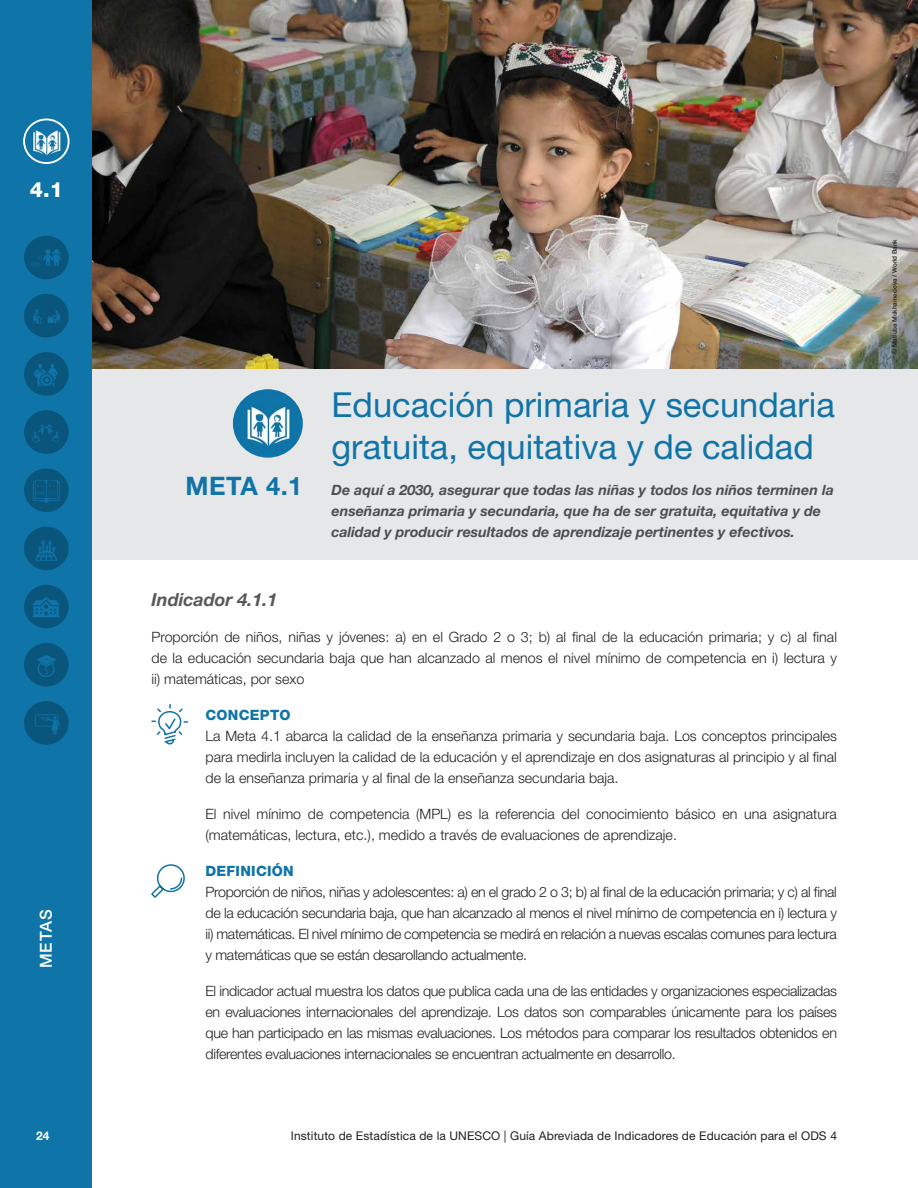
<style>
.page{position:relative;width:918px;height:1188px;background:#fff}
.page>*{position:absolute;margin:0;border:0;box-sizing:border-box;transform-origin:0 0}
.t1{font:34.5px/42px "Helvetica Neue LT Std";color:#1074a8}
.t2{font:800 21px "Helvetica Neue LT Std";color:#fff}
.t3{font:italic 700 18px "Helvetica Neue LT Std";color:#58595b}
.t4{font:500 16.5px "Helvetica Neue LT Std";color:#fff}
.t5{font:300 14.25px/21px "Helvetica Neue LT Std";color:#231f20;text-align:justify}
.t6{font:italic 700 14.25px/21px "Helvetica Neue LT Std";color:#4d4d4f}
.t7{font:800 14.25px "Helvetica Neue LT Std";letter-spacing:.02em;color:#0f74a7}
.t8{font:12px "Helvetica Neue LT Std";letter-spacing:.01em;color:#231f20}
.t9{font:700 12px "Helvetica Neue LT Std";color:#fff}
.t10{font:500 6.3px "Helvetica Neue LT Std";color:#231f20}
.s1{font-style:normal;font-size:25.5px;color:#1074a8}
</style>
<div class="page">
<div style="left:65px;top:369px;width:853px;height:191px;background:#e6e7e8"></div>
<img style="left:92px;top:0;width:826px;height:369px">
<svg style="left:151px;top:704px;width:37px;height:41px"></svg>
<svg style="left:151px;top:864px;width:34px;height:34px"></svg>
<div style="left:0;top:0;width:92px;height:1188px;background:#0f74a7"></div>
<img style="left:24px;top:121px;width:44px;height:42px">
<div style="left:23px;top:118px;width:47px;height:46px;border:2px solid #fff;border-radius:50%"></div>
<img style="left:233px;top:389px;width:70px;height:69px">
<img style="left:24px;top:236px;width:45px;height:43px">
<img style="left:24px;top:294px;width:45px;height:44px">
<img style="left:24px;top:352px;width:45px;height:44px">
<img style="left:24px;top:410px;width:45px;height:44px">
<img style="left:24px;top:468px;width:45px;height:44px">
<img style="left:24px;top:527px;width:45px;height:43px">
<img style="left:24px;top:585px;width:45px;height:43px">
<img style="left:24px;top:701px;width:45px;height:44px">
<img style="left:24px;top:643px;width:45px;height:44px">
<h2 class="t2" style="left:30px;top:177px;width:35px">4.1</h2>
<p class="t4" style="left:36px;top:968px;width:60px;rotate:-90deg">METAS</p>
<h1 class="t1" style="left:332px;top:383px;width:505px">Educación primaria y secundaria gratuita, equitativa y de calidad</h1>
<p class="t6" style="left:332px;top:479px;width:504px;text-indent:-146px"><span class="s1">META 4.1</span> De aquí a 2030, asegurar que todas las niñas y todos los niños terminen la enseñanza primaria y secundaria, que ha de ser gratuita, equitativa y de calidad y producir resultados de aprendizaje pertinentes y efectivos.</p>
<p class="t3" style="left:152px;top:588px;width:128px">Indicador 4.1.1</p>
<p class="t5" style="left:152px;top:626px;width:687px">Proporción de niños, niñas y jóvenes: a) en el Grado 2 o 3; b) al final de la educación primaria; y c) al final de la educación secundaria baja que han alcanzado al menos el nivel mínimo de competencia en i) lectura y ii) matemáticas, por sexo</p>
<p class="t7" style="left:205px;top:706px;width:87px">CONCEPTO</p>
<p class="t5" style="left:205px;top:725px;width:633px">La Meta 4.1 abarca la calidad de la enseñanza primaria y secundaria baja. Los conceptos principales para medirla incluyen la calidad de la educación y el aprendizaje en dos asignaturas al principio y al final de la enseñanza primaria y al final de la enseñanza secundaria baja.</p>
<p class="t5" style="left:205px;top:803px;width:633px">El nivel mínimo de competencia (MPL) es la referencia del conocimiento básico en una asignatura (matemáticas, lectura, etc.), medido a través de evaluaciones de aprendizaje.</p>
<p class="t7" style="left:205px;top:862px;width:90px">DEFINICIÓN</p>
<p class="t5" style="left:205px;top:881px;width:633px">Proporción de niños, niñas y adolescentes: a) en el grado 2 o 3; b) al final de la educación primaria; y c) al final de la educación secundaria baja, que han alcanzado al menos el nivel mínimo de competencia en i) lectura y ii) matemáticas. El nivel mínimo de competencia se medirá en relación a nuevas escalas comunes para lectura y matemáticas que se están desarollando actualmente.</p>
<p class="t5" style="left:205px;top:980px;width:633px">El indicador actual muestra los datos que publica cada una de las entidades y organizaciones especializadas en evaluaciones internacionales del aprendizaje. Los datos son comparables únicamente para los países que han participado en las mismas evaluaciones. Los métodos para comparar los resultados obtenidos en diferentes evaluaciones internacionales se encuentran actualmente en desarrollo.</p>
<p class="t9" style="left:36px;top:1128px;width:15px">24</p>
<p class="t8" style="left:291px;top:1128px;width:548px">Instituto de Estadística de la UNESCO | Guía Abreviada de Indicadores de Educación para el ODS 4</p>
<p class="t10" style="left:891px;top:354px;width:116px;rotate:-90deg">© Matluba Mukhamedova / World Bank</p>
</div>
